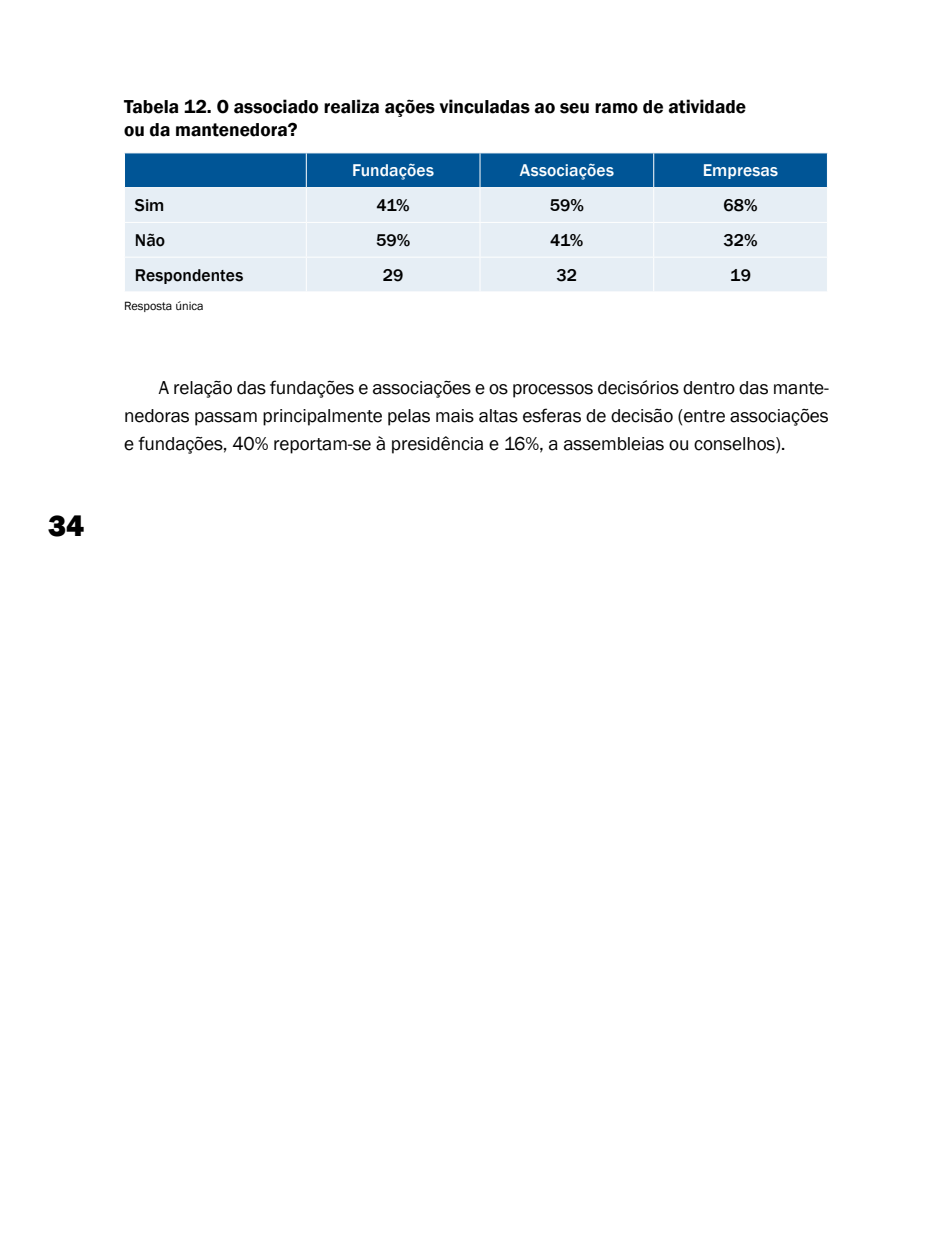
<style>
.page{position:relative;width:943px;height:1241px;background:#fff}
.page>*{position:absolute;margin:0;border:0;box-sizing:border-box;transform-origin:0 0}
.t1{font:800 30.62px "Franklin Gothic";color:#000}
.t2{font:19.25px/28px "Franklin Gothic";letter-spacing:-.005em;color:#000;text-align:justify}
.t3{font:600 19.25px/22.8px "Franklin Gothic";color:#000}
.t4{font:500 17.5px "Franklin Gothic";color:#000}
.t5{font:500 17.5px "Franklin Gothic";letter-spacing:.01em;color:#fff}
.t6{font:12.25px "Franklin Gothic";color:#000}
</style>
<div class="page">
<div style="left:125px;top:153px;width:702px;height:34px;background:#005596"></div>
<div style="left:125px;top:188px;width:702px;height:103px;background:#e6eef5"></div>
<hr style="left:306px;top:153px;width:1px;height:34px;background:#fff">
<hr style="left:479px;top:153px;width:1px;height:34px;background:#fff">
<hr style="left:653px;top:153px;width:1px;height:34px;background:#fff">
<hr style="left:306px;top:188px;width:1px;height:34px;background:#fff">
<hr style="left:479px;top:188px;width:1px;height:34px;background:#fff">
<hr style="left:653px;top:188px;width:1px;height:34px;background:#fff">
<hr style="left:124px;top:222px;width:182px;height:1px;background:#fff">
<hr style="left:306px;top:222px;width:174px;height:1px;background:#fff">
<hr style="left:306px;top:223px;width:1px;height:34px;background:#fff">
<hr style="left:480px;top:222px;width:173px;height:1px;background:#fff">
<hr style="left:479px;top:223px;width:1px;height:34px;background:#fff">
<hr style="left:653px;top:222px;width:174px;height:1px;background:#fff">
<hr style="left:653px;top:223px;width:1px;height:34px;background:#fff">
<hr style="left:124px;top:257px;width:182px;height:1px;background:#fff">
<hr style="left:306px;top:257px;width:174px;height:1px;background:#fff">
<hr style="left:306px;top:257px;width:1px;height:34px;background:#fff">
<hr style="left:480px;top:257px;width:173px;height:1px;background:#fff">
<hr style="left:479px;top:257px;width:1px;height:34px;background:#fff">
<hr style="left:653px;top:257px;width:174px;height:1px;background:#fff">
<hr style="left:653px;top:257px;width:1px;height:34px;background:#fff">
<h1 class="t1" style="left:48px;top:505px;width:37px">34</h1>
<p class="t3" style="left:124px;top:95px;width:623px">Tabela 12. O associado realiza ações vinculadas ao seu ramo de atividade ou da mantenedora?</p>
<p class="t5" style="left:352px;top:160px;width:83px">Fundações</p>
<p class="t5" style="left:519px;top:160px;width:96px">Associações</p>
<p class="t5" style="left:703px;top:160px;width:77px">Empresas</p>
<p class="t4" style="left:135px;top:194px;width:31px">Sim</p>
<p class="t4" style="left:376px;top:194px;width:35px">41%</p>
<p class="t4" style="left:550px;top:194px;width:36px">59%</p>
<p class="t4" style="left:723px;top:194px;width:36px">68%</p>
<p class="t4" style="left:135px;top:229px;width:32px">Não</p>
<p class="t4" style="left:376px;top:229px;width:36px">59%</p>
<p class="t4" style="left:550px;top:229px;width:35px">41%</p>
<p class="t4" style="left:723px;top:229px;width:36px">32%</p>
<p class="t4" style="left:135px;top:264px;width:110px">Respondentes</p>
<p class="t4" style="left:383px;top:264px;width:22px">29</p>
<p class="t4" style="left:556px;top:264px;width:22px">32</p>
<p class="t4" style="left:730px;top:264px;width:22px">19</p>
<p class="t6" style="left:124px;top:298px;width:81px">Resposta única</p>
<p class="t2" style="left:124px;top:374px;width:706px;text-indent:35px">A relação das fundações e associações e os processos decisórios dentro das mante&shy;nedoras passam principalmente pelas mais altas esferas de decisão (entre associações e fundações, 40% reportam-se à presidência e 16%, a assembleias ou conselhos).</p>
</div>
